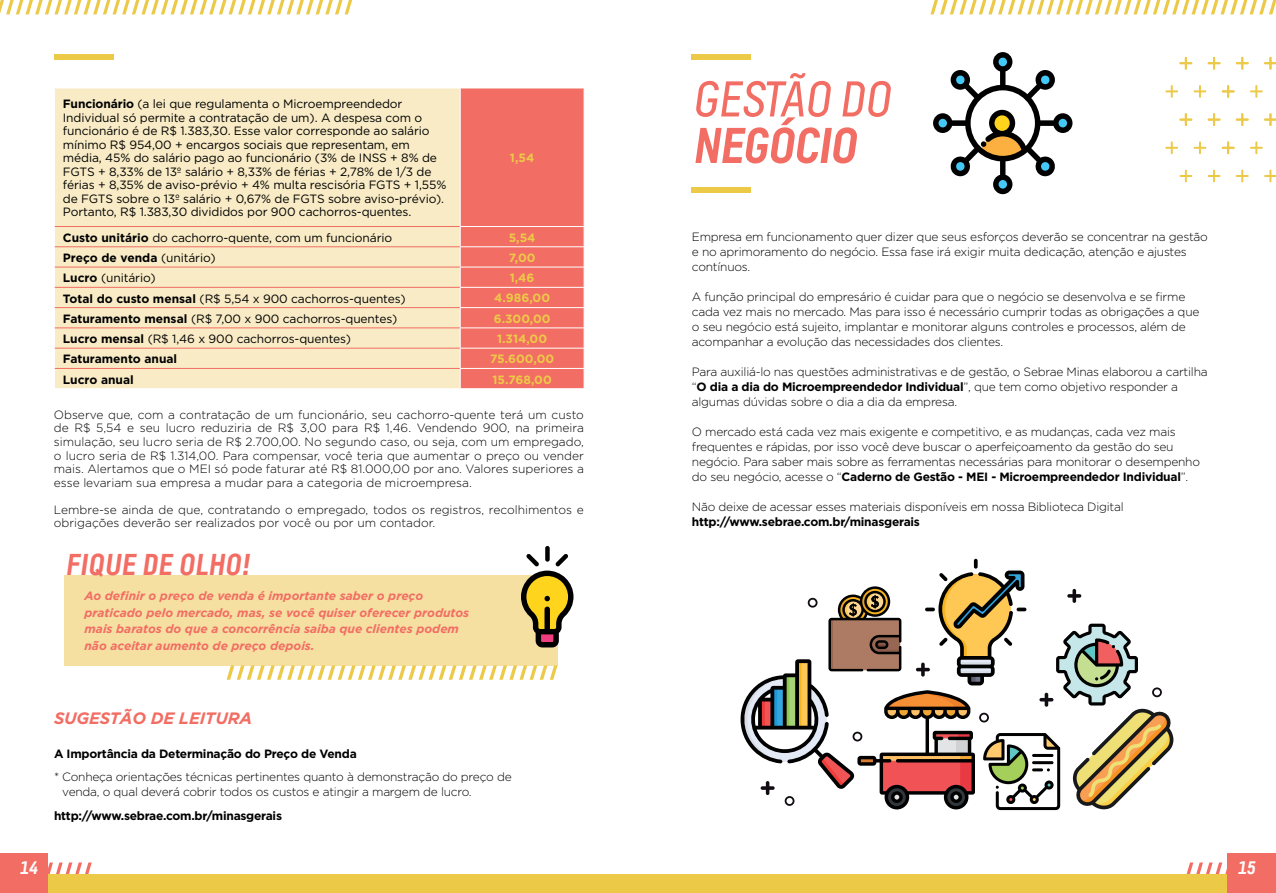
<style>
.page{position:relative;width:1276px;height:893px;background:#fff}
.page>*{position:absolute;margin:0;border:0;box-sizing:border-box;transform-origin:0 0}
.t1{font:italic 50.1px "Decima Pro A";letter-spacing:-.02em;color:#f26d63}
.t2{font:italic 700 50.1px "Decima Pro A";color:#f26d63}
.t3{font:italic 700 30px "Decima Pro A";letter-spacing:-.02em;color:#f26d63}
.t4{font:italic 700 18px "Decima Pro A";color:#fff}
.t5{font:italic 700 16.5px "Gotham";letter-spacing:-.01em;color:#f26d63}
.t6{font:300 12px/15px "Gotham";letter-spacing:-.02em;color:#000}
.t7{font:12px/13.5px "Gotham";letter-spacing:-.01em;color:#000}
.t8{font:italic 700 12px/16.5px "Gotham";color:#f26d63}
.t9{font:300 12px/13.5px "Gotham";color:#000}
.t10{font:700 12px "Gotham";letter-spacing:-.02em;color:#000}
.t11{font:700 12px "Gotham";color:#edc948}
.t12{font:700 12px "Gotham";color:#000}
.s1{font-weight:700}
.s2{font-weight:400}
</style>
<div class="page">
<svg style="left:48px;top:862px;width:44px;height:12px"></svg>
<svg style="left:1186px;top:862px;width:41px;height:12px"></svg>
<div style="left:0;top:874px;width:1276px;height:19px;background:#edc948"></div>
<svg style="left:0;top:0;width:353px;height:14px"></svg>
<svg style="left:930px;top:0;width:346px;height:14px"></svg>
<div style="left:0;top:853px;width:48px;height:40px;background:#f26d63"></div>
<div style="left:1227px;top:853px;width:49px;height:40px;background:#f26d63"></div>
<div style="left:54px;top:54px;width:59px;height:5px;background:#edc948"></div>
<div style="left:55px;top:89px;width:405px;height:299px;background:#f8ebc5"></div>
<svg style="left:54px;top:226px;width:1px;height:143px"></svg>
<div style="left:460px;top:88px;width:124px;height:300px;background:#f26d63"></div>
<hr style="left:55px;top:226px;width:405px;height:1px;background:#f26d63">
<hr style="left:55px;top:246px;width:405px;height:1px;background:#f26d63">
<hr style="left:55px;top:267px;width:405px;height:1px;background:#f26d63">
<hr style="left:55px;top:287px;width:405px;height:1px;background:#f26d63">
<hr style="left:55px;top:307px;width:405px;height:1px;background:#f26d63">
<hr style="left:55px;top:327px;width:405px;height:1px;background:#f26d63">
<hr style="left:55px;top:348px;width:405px;height:1px;background:#f26d63">
<hr style="left:55px;top:368px;width:405px;height:1px;background:#f26d63">
<div style="left:64px;top:575px;width:494px;height:90px;background:#f5e0a2"></div>
<svg style="left:227px;top:665px;width:331px;height:15px"></svg>
<div style="left:545px;top:546px;width:5px;height:16px;background:#000;border-radius:2px"></div>
<svg style="left:521px;top:554px;width:52px;height:93px"></svg>
<div style="left:691px;top:54px;width:60px;height:5px;background:#edc948"></div>
<div style="left:691px;top:188px;width:60px;height:5px;background:#edc948"></div>
<svg style="left:740px;top:559px;width:433px;height:251px"></svg>
<svg style="left:933px;top:52px;width:139px;height:142px"></svg>
<svg style="left:1165px;top:85px;width:13px;height:13px"></svg>
<svg style="left:1193px;top:85px;width:13px;height:13px"></svg>
<svg style="left:1179px;top:57px;width:13px;height:13px"></svg>
<svg style="left:1207px;top:57px;width:13px;height:13px"></svg>
<svg style="left:1179px;top:170px;width:13px;height:12px"></svg>
<svg style="left:1207px;top:170px;width:13px;height:12px"></svg>
<svg style="left:1165px;top:141px;width:13px;height:13px"></svg>
<svg style="left:1193px;top:141px;width:13px;height:13px"></svg>
<svg style="left:1179px;top:113px;width:13px;height:13px"></svg>
<svg style="left:1207px;top:113px;width:13px;height:13px"></svg>
<svg style="left:1221px;top:85px;width:13px;height:13px"></svg>
<svg style="left:1250px;top:85px;width:12px;height:13px"></svg>
<svg style="left:1236px;top:57px;width:12px;height:13px"></svg>
<svg style="left:1264px;top:57px;width:12px;height:13px"></svg>
<svg style="left:1236px;top:170px;width:12px;height:12px"></svg>
<svg style="left:1264px;top:170px;width:12px;height:12px"></svg>
<svg style="left:1221px;top:141px;width:13px;height:13px"></svg>
<svg style="left:1250px;top:141px;width:12px;height:13px"></svg>
<svg style="left:1236px;top:113px;width:12px;height:13px"></svg>
<svg style="left:1264px;top:113px;width:12px;height:13px"></svg>
<p class="t7" style="left:63px;top:97px;width:385px"><span class="s1">Funcionário</span> (a lei que regulamenta o Microempreendedor Individual só permite a contratação de um). A despesa com o funcionário é de R$ 1.383,30. Esse valor corresponde ao salário mínimo R$ 954,00 + encargos sociais que representam, em média, 45% do salário pago ao funcionário (3% de INSS + 8% de FGTS + 8,33% de 13º salário + 8,33% de férias + 2,78% de 1/3 de férias + 8,35% de aviso-prévio + 4% multa rescisória FGTS + 1,55% de FGTS sobre o 13º salário + 0,67% de FGTS sobre aviso-prévio).<br>Portanto, R$ 1.383,30 divididos por 900 cachorros-quentes.</p>
<p class="t11" style="left:510px;top:151px;width:26px">1,54</p>
<p class="t7" style="left:63px;top:230px;width:331px"><span class="s1">Custo unitário</span> do cachorro-quente, com um funcionário</p>
<p class="t11" style="left:509px;top:230px;width:28px">5,54</p>
<p class="t12" style="left:63px;top:251px;width:154px">Preço de venda <span class="s2">(unitário)</span></p>
<p class="t11" style="left:509px;top:251px;width:28px">7,00</p>
<p class="t7" style="left:63px;top:271px;width:94px"><span class="s1">Lucro</span> (unitário)</p>
<p class="t11" style="left:510px;top:271px;width:26px">1,46</p>
<p class="t7" style="left:63px;top:291px;width:344px"><span class="s1">Total do custo mensal</span> (R$ 5,54 x 900 cachorros-quentes)</p>
<p class="t11" style="left:494px;top:291px;width:57px">4.986,00</p>
<p class="t7" style="left:63px;top:312px;width:336px"><span class="s1">Faturamento mensal</span> (R$ 7,00 x 900 cachorros-quentes)</p>
<p class="t11" style="left:494px;top:312px;width:58px">6.300,00</p>
<p class="t7" style="left:63px;top:332px;width:290px"><span class="s1">Lucro mensal</span> (R$ 1,46 x 900 cachorros-quentes)</p>
<p class="t11" style="left:497px;top:332px;width:51px">1.314,00</p>
<p class="t12" style="left:63px;top:352px;width:116px">Faturamento anual</p>
<p class="t11" style="left:490px;top:352px;width:66px">75.600,00</p>
<p class="t12" style="left:63px;top:372px;width:72px">Lucro anual</p>
<p class="t11" style="left:492px;top:372px;width:61px">15.768,00</p>
<p class="t6" style="left:54px;top:408px;width:531px;line-height:13.5px;text-align:justify">Observe que, com a contratação de um funcionário, seu cachorro-quente terá um custo de R$ 5,54 e seu lucro reduziria de R$ 3,00 para R$ 1,46. Vendendo 900, na primeira simulação, seu lucro seria de R$ 2.700,00. No segundo caso, ou seja, com um empregado, o lucro seria de R$ 1.314,00. Para compensar, você teria que aumentar o preço ou vender mais. Alertamos que o MEI só pode faturar até R$ 81.000,00 por ano. Valores superiores a esse levariam sua empresa a mudar para a categoria de microempresa.</p>
<p class="t9" style="left:54px;top:502px;width:531px">Lembre-se ainda de que, contratando o empregado, todos os registros, recolhimentos e obrigações deverão ser realizados por você ou por um contador.</p>
<h2 class="t3" style="left:65px;top:547px;width:186px">FIQUE DE OLHO!</h2>
<p class="t8" style="left:85px;top:588px;width:386px">Ao definir o preço de venda é importante saber o preço praticado pelo mercado, mas, se você quiser oferecer produtos mais baratos do que a concorrência saiba que clientes podem não aceitar aumento de preço depois.</p>
<h3 class="t5" style="left:54px;top:709px;width:187px">SUGESTÃO DE LEI TURA</h3>
<p class="t10" style="left:54px;top:747px;width:304px">A Importância da Determinação do Preço de Venda</p>
<p class="t6" style="left:62px;top:769px;width:451px;text-indent:-8px">* Conheça orientações técnicas pertinentes quanto à demonstração do preço de venda, o qual deverá cobrir todos os custos e atingir a margem de lucro.</p>
<p class="t10" style="left:54px;top:809px;width:229px">http://www.sebrae.com.br/minasgerais</p>
<h1 class="t1" style="left:691px;top:71px;width:200px">GESTÃO DO</h1>
<h1 class="t2" style="left:691px;top:116px;width:167px">NEGÓCIO</h1>
<p class="t6" style="left:692px;top:229px;width:517px">Empresa em funcionamento quer dizer que seus esforços deverão se concentrar na gestão e no aprimoramento do negócio. Essa fase irá exigir muita dedicação, atenção e ajustes contínuos.</p>
<p class="t6" style="left:692px;top:289px;width:509px">A função principal do empresário é cuidar para que o negócio se desenvolva e se firme cada vez mais no mercado. Mas para isso é necessário cumprir todas as obrigações a que o seu negócio está sujeito, implantar e monitorar alguns controles e processos, além de acompanhar a evolução das necessidades dos clientes.</p>
<p class="t6" style="left:692px;top:364px;width:517px">Para auxiliá-lo nas questões administrativas e de gestão, o Sebrae Minas elaborou a cartilha “<span class="s1">O dia a dia do Microempreendedor Individual</span>”, que tem como objetivo responder a algumas dúvidas sobre o dia a dia da empresa.</p>
<p class="t6" style="left:692px;top:424px;width:510px">O mercado está cada vez mais exigente e competitivo, e as mudanças, cada vez mais frequentes e rápidas, por isso você deve buscar o aperfeiçoamento da gestão do seu negócio. Para saber mais sobre as ferramentas necessárias para monitorar o desempenho do seu negócio, acesse o “<span class="s1">Caderno de Gestão - MEI - Microempreendedor Individual</span>”.</p>
<p class="t6" style="left:692px;top:499px;width:433px">Não deixe de acessar esses materiais disponíveis em nossa Biblioteca Digital</p>
<p class="t10" style="left:692px;top:514px;width:229px">http://www.sebrae.com.br/minasgerais</p>
<h3 class="t4" style="left:20px;top:856px;width:20px">14</h3>
<h3 class="t4" style="left:1237px;top:856px;width:20px">15</h3>
</div>
